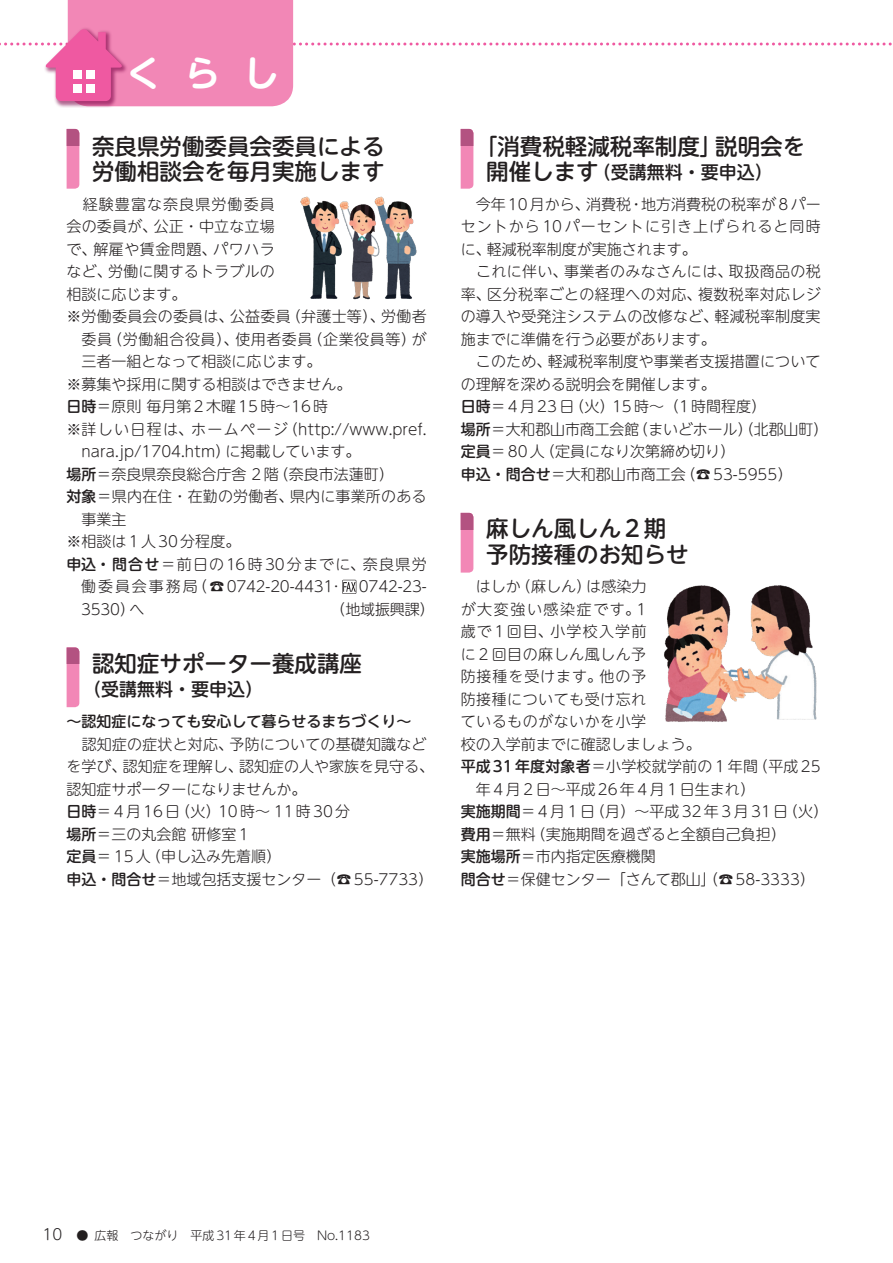
<style>
.page{position:relative;width:893px;height:1263px;background:#fff}
.page>*{position:absolute;margin:0;border:0;box-sizing:border-box;transform-origin:0 0}
.t1{font:700 36px "UD Shin M Go Pr 6 De";color:#fff}
.t2{font:500 22.5px/25.5px "UD Shin M Go Pr 6";color:#231f20}
.t3{font:500 18px "UD Shin M Go Pr 6";color:#231f20}
.t4{font:300 15px/22.5px "UD Shin M Go Pr 6";color:#231f20}
.t5{font:300 15px "UD Shin M Go Pr 6";letter-spacing:.035em;color:#231f20}
.t6{font:300 15px "UD Shin M Go Pr 6";letter-spacing:.075em;color:#231f20}
.t7{font:300 15px "UD Shin M Go Pr 6";letter-spacing:.09em;color:#231f20}
.t8{font:300 15px "UD Shin M Go Pr 6";letter-spacing:.085em;color:#231f20}
.t9{font:500 15px "UD Shin M Go Pr 6";color:#231f20}
.t10{font:300 15px "UD Shin M Go Pr 6";letter-spacing:.105em;color:#231f20}
.t11{font:300 15px "UD Shin M Go Pr 6";letter-spacing:.08em;color:#231f20}
.t12{font:300 15px "UD Shin M Go Pr 6";letter-spacing:.06em;color:#231f20}
.t13{font:300 12px "UD Shin M Go Pr 6";color:#231f20}
.s1{font-weight:500}
.s2{font-size:22.5px}
.s3{font-size:15px}
</style>
<div class="page">
<div style="left:43px;top:27px;width:85px;height:81px;background:#7b0046;opacity:.6"></div>
<svg style="left:0;top:0;width:892px;height:106px"></svg>
<div style="left:73px;top:84px;width:8px;height:8px;background:#fff"></div>
<div style="left:73px;top:70px;width:8px;height:9px;background:#fff"></div>
<div style="left:86px;top:84px;width:9px;height:8px;background:#fff"></div>
<div style="left:86px;top:70px;width:9px;height:9px;background:#fff"></div>
<svg style="left:342px;top:580px;width:14px;height:14px"></svg>
<svg style="left:67px;top:664px;width:12px;height:43px"></svg>
<div style="left:67px;top:647px;width:12px;height:17px;background:#b35281"></div>
<svg style="left:67px;top:145px;width:12px;height:44px"></svg>
<div style="left:67px;top:129px;width:12px;height:16px;background:#b35281"></div>
<svg style="left:461px;top:145px;width:12px;height:44px"></svg>
<div style="left:461px;top:129px;width:12px;height:16px;background:#b35281"></div>
<svg style="left:461px;top:529px;width:12px;height:44px"></svg>
<div style="left:461px;top:513px;width:12px;height:16px;background:#b35281"></div>
<img style="left:664px;top:585px;width:153px;height:137px">
<img style="left:300px;top:196px;width:117px;height:104px">
<h1 class="t1" style="left:126px;top:43px;width:155px">くらし</h1>
<h2 class="t2" style="left:92px;top:132px;width:294px">奈良県労働委員会委員による労働相談会を毎月実施します</h2>
<p class="t6" style="left:67px;top:192px;width:210px">　経験豊富な奈良県労働委員</p>
<p class="t4" style="left:67px;top:214px;width:210px">会の委員が、公正・中立な立場</p>
<p class="t5" style="left:67px;top:237px;width:210px">で、解雇や賃金問題、パワハラ</p>
<p class="t4" style="left:67px;top:259px;width:210px">など、労働に関するトラブルの</p>
<p class="t4" style="left:67px;top:282px;width:121px">相談に応じます。</p>
<p class="t4" style="left:67px;top:304px;width:362px">※労働委員会の委員は、公益委員（弁護士等）、労働者</p>
<p class="t5" style="left:82px;top:327px;width:347px">委員（労働組合役員）、使用者委員（企業役員等）が</p>
<p class="t4" style="left:82px;top:349px;width:241px">三者一組となって相談に応じます。</p>
<p class="t4" style="left:67px;top:372px;width:286px">※募集や採用に関する相談はできません。</p>
<p class="t6" style="left:67px;top:394px;width:263px"><span class="s1">日時</span>＝原則毎月第2木曜15時～16時</p>
<p class="t7" style="left:67px;top:417px;width:361px">※詳しい日程は、ホームページ（http://www.pref.</p>
<p class="t4" style="left:82px;top:439px;width:280px">nara.jp/1704.htm）に掲載しています。</p>
<p class="t4" style="left:67px;top:462px;width:329px"><span class="s1">場所</span>＝奈良県奈良総合庁舎 2階（奈良市法蓮町）</p>
<p class="t4" style="left:67px;top:484px;width:361px"><span class="s1">対象</span>＝県内在住・在勤の労働者、県内に事業所のある</p>
<p class="t4" style="left:82px;top:507px;width:46px">事業主</p>
<p class="t4" style="left:67px;top:529px;width:175px">※相談は1人30分程度。</p>
<p class="t8" style="left:66px;top:552px;width:362px"><span class="s1">申込・問合せ</span>＝前日の16時30分までに、奈良県労</p>
<p class="t4" style="left:81px;top:574px;width:260px">働委員会事務局（☎ 0742-20-4431･</p>
<p class="t4" style="left:359px;top:574px;width:69px">0742-23-</p>
<p class="t4" style="left:81px;top:597px;width:65px">3530）へ</p>
<p class="t4" style="left:331px;top:597px;width:105px">（地域振興課）</p>
<h2 class="t2" style="left:92px;top:650px;width:271px">認知症サポーター養成講座</h2>
<p class="t3" style="left:83px;top:674px;width:181px">（受講無料・要申込）</p>
<p class="t9" style="left:67px;top:709px;width:346px">～認知症になっても安心して暮らせるまちづくり～</p>
<p class="t4" style="left:67px;top:732px;width:369px">　認知症の症状と対応、予防についての基礎知識などを学び、認知症を理解し、認知症の人や家族を見守る、認知症サポーターになりませんか。<br><span class="s1">日時</span>＝4月16日（火）10時～ 11時30分<br><span class="s1">場所</span>＝三の丸会館研修室1<br><span class="s1">定員</span>＝15人（申し込み先着順）<br><span class="s1">申込・問合せ</span>＝地域包括支援センター（☎55-7733）</p>
<h2 class="t2" style="left:475px;top:132px;width:332px">「消費税軽減税率制度」説明会を</h2>
<p class="t3" style="left:486px;top:156px;width:288px"><span class="s2">開催します</span>（受講無料・要申込）</p>
<p class="t4" style="left:461px;top:192px;width:369px">　今年10月から、消費税・地方消費税の税率が8パーセントから10パーセントに引き上げられると同時に、軽減税率制度が実施されます。<br>　これに伴い、事業者のみなさんには、取扱商品の税率、区分税率ごとの経理への対応、複数税率対応レジの導入や受発注システムの改修など、軽減税率制度実施までに準備を行う必要があります。<br>　このため、軽減税率制度や事業者支援措置についての理解を深める説明会を開催します。<br><span class="s1">日時</span>＝4月23日（火）15時～（1時間程度）<br><span class="s1">場所</span>＝大和郡山市商工会館（まいどホール）（北郡山町）<span class="s1">定員</span>＝80人（定員になり次第締め切り）<br><span class="s1">申込・問合せ</span>＝大和郡山市商工会（☎53-5955）</p>
<h2 class="t2" style="left:486px;top:515px;width:204px">麻しん風しん２期予防接種のお知らせ</h2>
<p class="t4" style="left:461px;top:574px;width:187px">　はしか（麻しん）は感染力</p>
<p class="t10" style="left:461px;top:597px;width:187px">が大変強い感染症です。1</p>
<p class="t11" style="left:461px;top:619px;width:187px">歳で1回目、小学校入学前</p>
<p class="t5" style="left:461px;top:642px;width:187px">に２回目の麻しん風しん予</p>
<p class="t12" style="left:461px;top:664px;width:187px">防接種を受けます。他の予</p>
<p class="t5" style="left:461px;top:687px;width:187px">防接種についても受け忘れ</p>
<p class="t5" style="left:461px;top:709px;width:187px">ているものがないかを小学</p>
<p class="t4" style="left:461px;top:732px;width:241px">校の入学前までに確認しましょう。</p>
<p class="t4" style="left:461px;top:754px;width:361px"><span class="s1">平成31年度対象者</span>＝小学校就学前の１年間（平成25</p>
<p class="t4" style="left:476px;top:777px;width:281px">年４月２日～平成26年４月１日生まれ）</p>
<p class="t4" style="left:461px;top:799px;width:369px"><span class="s1">実施期間</span>＝4月１日（月）～平成32年３月31日（火）</p>
<p class="t4" style="left:461px;top:822px;width:327px"><span class="s1">費用</span>＝無料（実施期間を過ぎると全額自己負担）</p>
<p class="t4" style="left:461px;top:844px;width:196px"><span class="s1">実施場所</span>＝市内指定医療機関</p>
<p class="t4" style="left:461px;top:867px;width:356px"><span class="s1">問合せ</span>＝保健センター「さんて郡山」（☎58-3333）</p>
<p class="t13" style="left:43px;top:1226px;width:329px"><span class="s3">10</span> ● 広報　つながり　平成31年4月1日号　No.1183</p>
</div>
